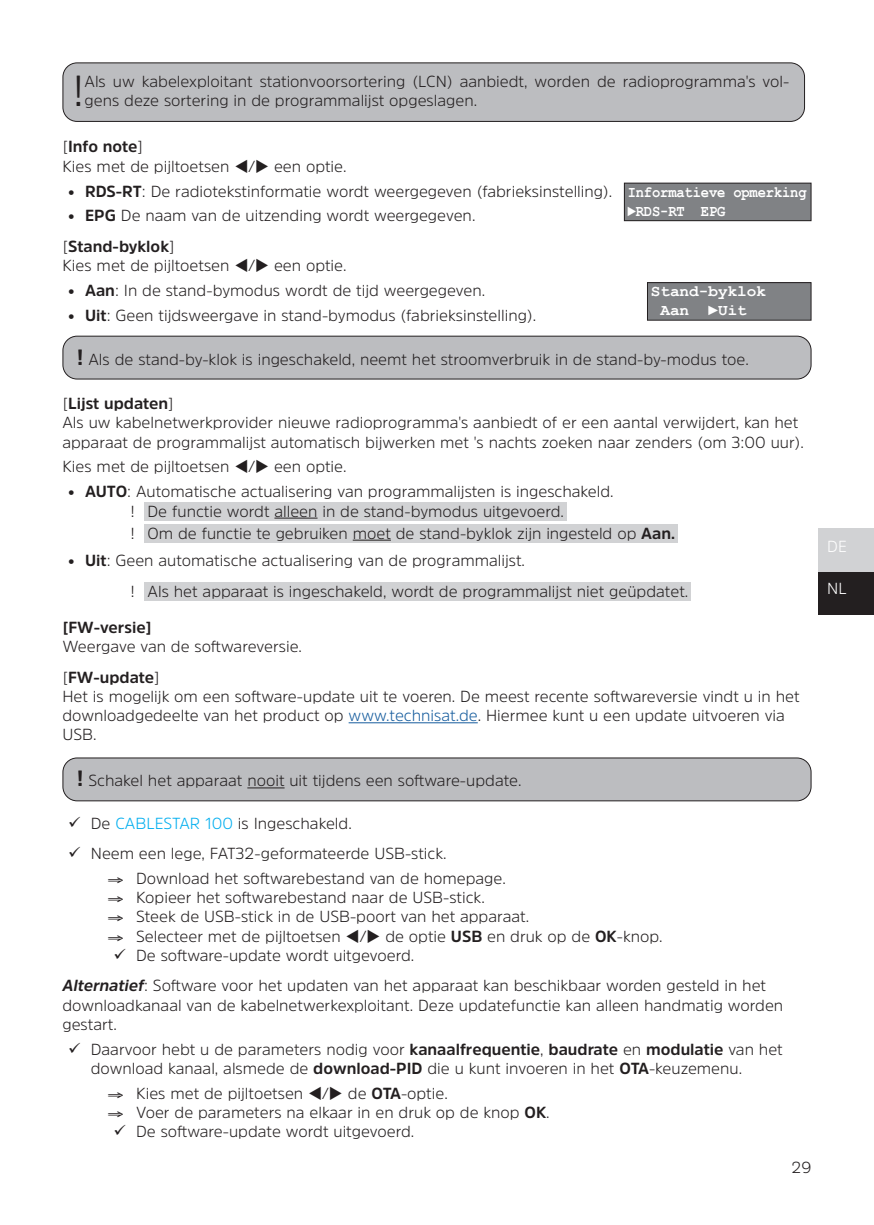
<style>
.page{position:relative;width:874px;height:1225px;background:#fff}
.page>*{position:absolute;margin:0;border:0;box-sizing:border-box;transform-origin:0 0}
.t1{font:300 43.4px "Amsi Pro";color:#231f20}
.t2{font:300 16px/19.2px "Amsi Pro";color:#231f20}
.Überschrift_1{font:700 16px "Amsi Pro";color:#231f20}
.t3{font:700 16px "Courier New";letter-spacing:-.01em;color:#fff;scale:.86 1}
.t4{font:700 16px "Courier New";letter-spacing:-.01em;color:#fff}
.t5{font:300 16px "Amsi Pro";color:#fff}
.s1{font-weight:300}
.s2{font-weight:700}
.s3{font-weight:700;font-size:22px}
.s4{color:#175d9e}
.s5{color:#00aeef}
.s6{font-weight:700;font-style:italic}
</style>
<div class="page">
<div style="left:818px;top:571px;width:55px;height:43px;background:#231f20"></div>
<div style="left:818px;top:529px;width:55px;height:43px;background:#d1d2d4"></div>
<div style="left:145px;top:501px;width:421px;height:19px;background:#d1d2d4"></div>
<hr style="left:274px;top:518px;width:43px;height:1px;background:#231f20">
<div style="left:145px;top:524px;width:532px;height:18px;background:#d1d2d4"></div>
<hr style="left:352px;top:540px;width:39px;height:1px;background:#231f20">
<div style="left:145px;top:582px;width:545px;height:19px;background:#d1d2d4"></div>
<hr style="left:348px;top:722px;width:129px;height:1px;background:#175d9e">
<div style="left:63px;top:63px;width:741px;height:58px;background:#bcbdc0;border-radius:14px"></div>
<div style="left:62px;top:62px;width:742px;height:60px;border:1px solid #231f20;border-radius:14px"></div>
<div style="left:624px;top:183px;width:186px;height:38px;background:#808285"></div>
<div style="left:623px;top:183px;width:188px;height:38px;border:1px solid #231f20"></div>
<div style="left:63px;top:336px;width:747px;height:43px;background:#bcbdc0;border-radius:14px"></div>
<div style="left:62px;top:336px;width:749px;height:43px;border:1px solid #231f20;border-radius:14px"></div>
<div style="left:647px;top:283px;width:163px;height:37px;background:#808285"></div>
<div style="left:646px;top:282px;width:165px;height:39px;border:1px solid #231f20"></div>
<div style="left:63px;top:758px;width:747px;height:43px;background:#bcbdc0;border-radius:14px"></div>
<hr style="left:247px;top:787px;width:37px;height:1px;background:#231f20">
<div style="left:62px;top:757px;width:749px;height:44px;border:1px solid #231f20;border-radius:14px"></div>
<p class="t1" style="left:72px;top:61px;width:13px">!</p>
<p class="t2" style="left:84px;top:71px;width:706px">Als uw kabelexploitant stationvoorsortering (LCN) aanbiedt, worden de radioprogramma's vol&shy;gens deze sortering in de programmalijst opgeslagen.</p>
<p class="Überschrift_1" style="left:62px;top:136px;width:82px"><span class="s1">[</span>Info note<span class="s1">]</span></p>
<p class="t2" style="left:62px;top:156px;width:285px">Kies met de pijltoetsen ▼/◆ een optie.</p>
<p class="t2" style="left:68px;top:181px;width:545px"><span class="s2">• RDS-RT</span>: De radiotekstinformatie wordt weergegeven (fabrieksinstelling).</p>
<p class="t2" style="left:68px;top:206px;width:408px"><span class="s2">• EPG</span> De naam van de uitzending wordt weergegeven.</p>
<p class="Überschrift_1" style="left:62px;top:235px;width:114px"><span class="s1">[</span>Stand-byklok<span class="s1">]</span></p>
<p class="t2" style="left:62px;top:255px;width:285px">Kies met de pijltoetsen ▼/◆ een optie.</p>
<p class="t2" style="left:68px;top:280px;width:418px"><span class="s2">• Aan</span>: In de stand-bymodus wordt de tijd weergegeven.</p>
<p class="t2" style="left:68px;top:305px;width:469px"><span class="s2">• Uit</span>: Geen tijdsweergave in stand-bymodus (fabrieksinstelling).</p>
<p class="t3" style="left:627px;top:182px;width:209px">Informatieve opmerking</p>
<p class="t3" style="left:627px;top:201px;width:115px">►RDS-RT EPG</p>
<p class="t4" style="left:650px;top:281px;width:117px">Stand-byklok</p>
<p class="t4" style="left:660px;top:300px;width:88px">Aan ►Uit</p>
<p class="t2" style="left:77px;top:349px;width:673px"><span class="s3">!</span> Als de stand-by-klok is ingeschakeld, neemt het stroomverbruik in de stand-by-modus toe.</p>
<p class="Überschrift_1" style="left:62px;top:392px;width:113px"><span class="s1">[</span>Lijst updaten<span class="s1">]</span></p>
<p class="t2" style="left:62px;top:413px;width:742px">Als uw kabelnetwerkprovider nieuwe radioprogramma's aanbiedt of er een aantal verwijdert, kan het apparaat de programmalijst automatisch bijwerken met 's nachts zoeken naar zenders (om 3:00 uur).</p>
<p class="t2" style="left:62px;top:457px;width:285px">Kies met de pijltoetsen ▼/◆ een optie.</p>
<p class="t2" style="left:68px;top:481px;width:547px"><span class="s2">• AUTO</span>: Automatische actualisering van programmalijsten is ingeschakeld.</p>
<p class="t2" style="left:130px;top:501px;width:435px">! De functie wordt alleen in de stand-bymodus uitgevoerd.</p>
<p class="t2" style="left:130px;top:523px;width:544px">! Om de functie te gebruiken moet de stand-byklok zijn ingesteld op <span class="s2">Aan.</span></p>
<p class="t2" style="left:68px;top:550px;width:458px"><span class="s2">• Uit</span>: Geen automatische actualisering van de programmalijst.</p>
<p class="t2" style="left:130px;top:581px;width:559px">! Als het apparaat is ingeschakeld, wordt de programmalijst niet geüpdatet.</p>
<p class="Überschrift_1" style="left:62px;top:616px;width:91px">[FW-versie]</p>
<p class="t2" style="left:62px;top:636px;width:241px">Weergave van de softwareversie.</p>
<p class="Überschrift_1" style="left:62px;top:666px;width:99px"><span class="s1">[</span>FW-update<span class="s1">]</span></p>
<p class="t2" style="left:62px;top:686px;width:738px">Het is mogelijk om een software-update uit te voeren. De meest recente softwareversie vindt u in het downloadgedeelte van het product op <span class="s4">www.technisat.de</span>. Hiermee kunt u een update uitvoeren via<br>USB.</p>
<p class="t2" style="left:77px;top:770px;width:446px"><span class="s3">!</span> Schakel het apparaat nooit uit tijdens een software-update.</p>
<p class="t2" style="left:91px;top:813px;width:262px">De <span class="s5">CABLESTAR 100</span> is Ingeschakeld.</p>
<p class="t2" style="left:91px;top:843px;width:357px">Neem een lege, FAT32-geformateerde USB-stick.</p>
<p class="t2" style="left:108px;top:868px;width:399px">⇒ Download het softwarebestand van de homepage.</p>
<p class="t2" style="left:108px;top:887px;width:378px">⇒ Kopieer het softwarebestand naar de USB-stick.</p>
<p class="t2" style="left:108px;top:906px;width:423px">⇒ Steek de USB-stick in de USB-poort van het apparaat.</p>
<p class="t2" style="left:108px;top:926px;width:556px">⇒ Selecteer met de pijltoetsen ▼/◆ de optie <span class="s2">USB</span> en druk op de <span class="s2">OK</span>-knop.</p>
<p class="t2" style="left:136px;top:945px;width:279px">De software-update wordt uitgevoerd.</p>
<p class="t2" style="left:62px;top:975px;width:722px"><span class="s6">Alternatief</span>: Software voor het updaten van het apparaat kan beschikbaar worden gesteld in het downloadkanaal van de kabelnetwerkexploitant. Deze updatefunctie kan alleen handmatig worden gestart.</p>
<p class="t2" style="left:91px;top:1039px;width:693px">Daarvoor hebt u de parameters nodig voor <span class="s2">kanaalfrequentie</span>, <span class="s2">baudrate</span> en <span class="s2">modulatie</span> van het download kanaal, alsmede de <span class="s2">download-PID</span> die u kunt invoeren in het <span class="s2">OTA</span>-keuzemenu.</p>
<p class="t2" style="left:108px;top:1083px;width:341px">⇒ Kies met de pijltoetsen ▼/◆ de <span class="s2">OTA</span>-optie.</p>
<p class="t2" style="left:108px;top:1102px;width:443px">⇒ Voer de parameters na elkaar in en druk op de knop <span class="s2">OK</span>.</p>
<p class="t2" style="left:136px;top:1121px;width:279px">De software-update wordt uitgevoerd.</p>
<p class="t2" style="left:791px;top:1157px;width:21px">29</p>
<p class="t5" style="left:826px;top:536px;width:21px">DE</p>
<p class="t5" style="left:826px;top:578px;width:21px">NL</p>
</div>
